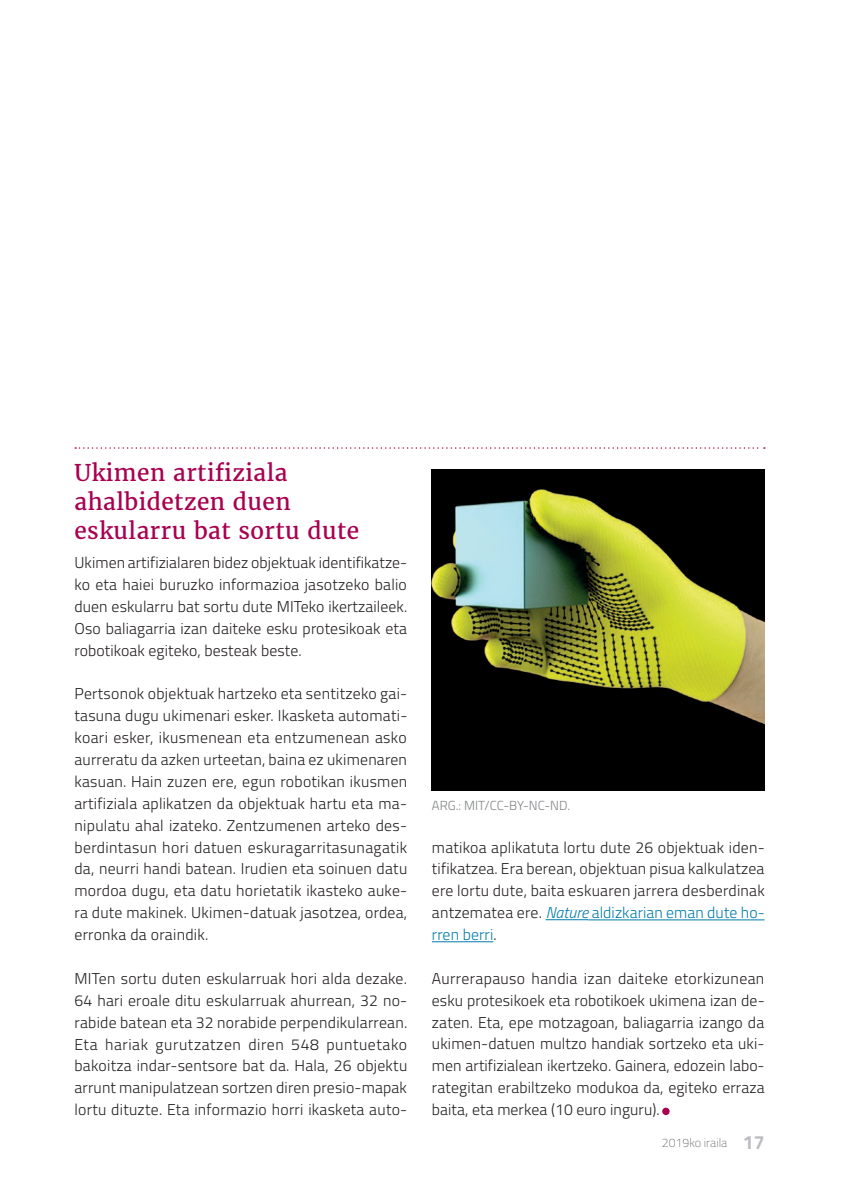
<style>
.page{position:relative;width:844px;height:1191px;background:#fff}
.page>*{position:absolute;margin:0;border:0;box-sizing:border-box;transform-origin:0 0}
.t1{font:22.75px/28.9px "Merriweather";letter-spacing:.02em;color:#a80150}
.t2{font:300 15.75px/21.9px "Titillium";letter-spacing:.01em;color:#231f20;text-align:justify}
.t3{font:300 13.12px "Titillium";color:#808285}
.t4{font:100 12.25px "Titillium";color:#57585a}
.s1{font-style:italic;color:#007caa}
.s2{color:#007caa}
.s3{font-weight:700;font-size:19.25px;color:#bcbdc0}
</style>
<div class="page">
<svg style="left:75px;top:447px;width:689px;height:2px"></svg>
<hr style="left:545px;top:919px;width:43px;height:1px;background:#007caa">
<hr style="left:588px;top:919px;width:176px;height:1px;background:#007caa">
<hr style="left:432px;top:941px;width:61px;height:1px;background:#007caa">
<div style="left:662px;top:1107px;width:7px;height:8px;background:#a80150;border-radius:50%"></div>
<img style="left:432px;top:470px;width:332px;height:320px">
<h1 class="t1" style="left:74px;top:458px;width:286px">Ukimen artifiziala ahalbidetzen duen eskularru bat sortu dute</h1>
<p class="t2" style="left:74px;top:551px;width:334px">Ukimen artifizialaren bidez objektuak identifikatze&shy;ko eta haiei buruzko informazioa jasotzeko balio duen eskularru bat sortu dute MITeko ikertzaileek.<br>Oso baliagarria izan daiteke esku protesikoak eta robotikoak egiteko, besteak beste.</p>
<p class="t2" style="left:74px;top:682px;width:334px">Pertsonok objektuak hartzeko eta sentitzeko gai&shy;tasuna dugu ukimenari esker. Ikasketa automati&shy;koari esker, ikusmenean eta entzumenean asko aurreratu da azken urteetan, baina ez ukimenaren kasuan. Hain zuzen ere, egun robotikan ikusmen artifiziala aplikatzen da objektuak hartu eta ma&shy;nipulatu ahal izateko. Zentzumenen arteko des&shy;berdintasun hori datuen eskuragarritasunagatik da, neurri handi batean. Irudien eta soinuen datu mordoa dugu, eta datu horietatik ikasteko auke&shy;ra dute makinek. Ukimen-datuak jasotzea, ordea, erronka da oraindik.</p>
<p class="t2" style="left:74px;top:966px;width:334px">MITen sortu duten eskularruak hori alda dezake.<br>64 hari eroale ditu eskularruak ahurrean, 32 no&shy;rabide batean eta 32 norabide perpendikularrean.<br>Eta hariak gurutzatzen diren 548 puntuetako bakoitza indar-sentsore bat da. Hala, 26 objektu arrunt manipulatzean sortzen diren presio-mapak lortu dituzte. Eta informazio horri ikasketa auto-</p>
<p class="t3" style="left:432px;top:795px;width:140px">ARG.: MIT/CC-BY-NC-ND.</p>
<p class="t2" style="left:432px;top:835px;width:334px">matikoa aplikatuta lortu dute 26 objektuak iden&shy;tifikatzea. Era berean, objektuan pisua kalkulatzea ere lortu dute, baita eskuaren jarrera desberdinak antzematea ere. <span class="s1">Nature</span> <span class="s2">aldizkarian eman dute ho&shy;rren berri</span>.</p>
<p class="t2" style="left:432px;top:966px;width:334px">Aurrerapauso handia izan daiteke etorkizunean esku protesikoek eta robotikoek ukimena izan de&shy;zaten. Eta, epe motzagoan, baliagarria izango da ukimen-datuen multzo handiak sortzeko eta uki&shy;men artifizialean ikertzeko. Gainera, edozein labo&shy;rategitan erabiltzeko modukoa da, egiteko erraza baita, eta merkea (10 euro inguru).</p>
<p class="t4" style="left:661px;top:1133px;width:104px">2019ko iraila <span class="s3">17</span></p>
</div>
